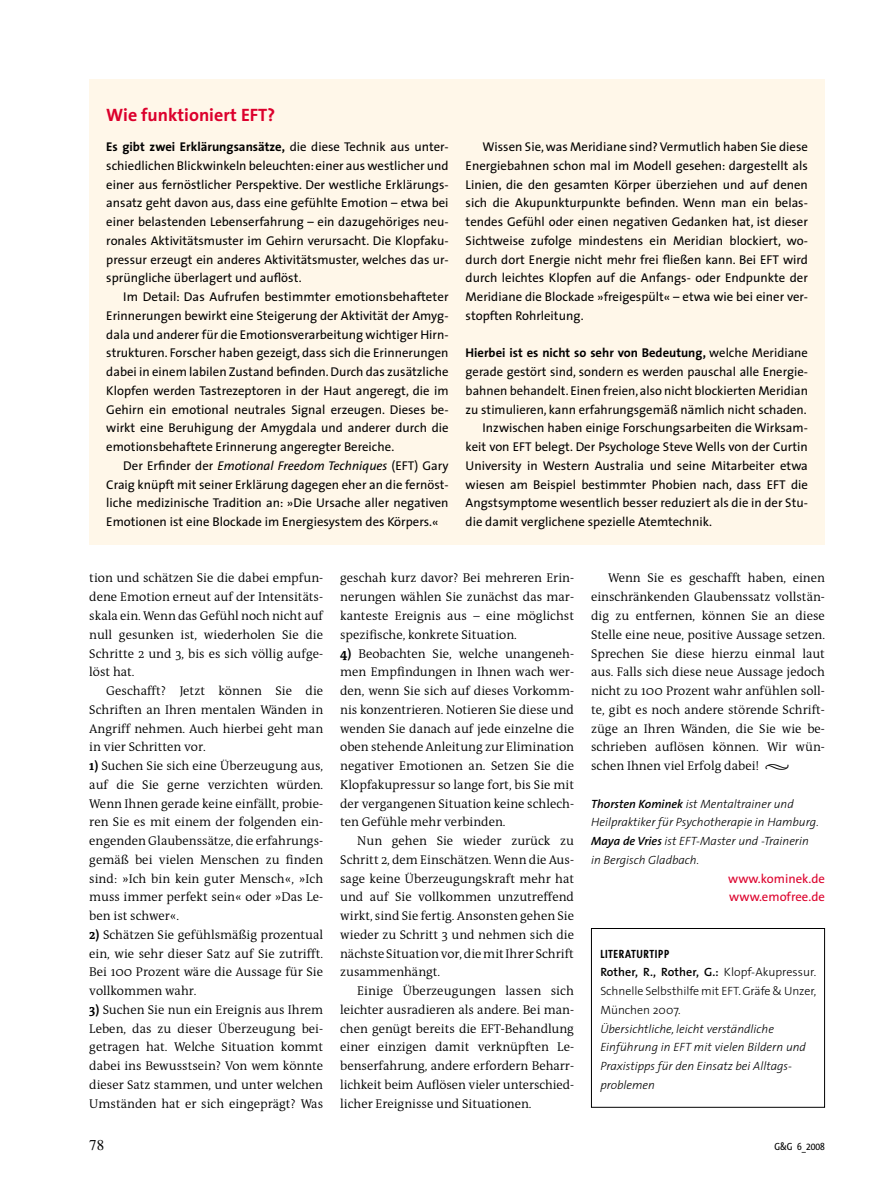
<style>
.page{position:relative;width:893px;height:1191px;background:#fff}
.page>*{position:absolute;margin:0;border:0;box-sizing:border-box;transform-origin:0 0}
.t1{font:700 18px "The Sans";color:#dc002c}
.t2{font:15px "Times";color:#000}
.t3{font:300 12.75px/18.8px "The Antiqua B4";color:#000;text-align:justify}
.t4{font:12.75px/18.8px "The Sans";color:#000;text-align:justify}
.t5{font:700 12.75px "The Sans";color:#000}
.t6{font:12.75px/18.8px "The Sans";color:#dc002c}
.t7{font:italic 300 12px/18.8px "The Sans";color:#000}
.t8{font:300 12px/18.8px "The Sans";letter-spacing:-.005em;color:#000;text-align:justify}
.t9{font:700 12px "The Sans Condensed";letter-spacing:.05em;color:#000}
.t10{font:10.5px "The Sans Condensed";color:#000}
.s1{font-weight:700}
.s2{font-style:italic}
.s3{font-weight:400}
.s4{font-family:"The Antiqua B7";font-weight:700}
.s5{font-family:"The Sans Semi Light Expert";font-weight:400}
.s6{font-weight:600}
</style>
<div class="page">
<div style="left:89px;top:79px;width:736px;height:466px;background:#fff7e9"></div>
<div style="left:591px;top:928px;width:234px;height:179px;border:1px solid #000"></div>
<h1 class="t1" style="left:106px;top:103px;width:170px">Wie funktioniert EFT?</h1>
<p class="t4" style="left:106px;top:137px;width:344px"><span class="s1">Es gibt zwei Erklärungsansätze,</span> die diese Technik aus unter&shy;schiedlichen Blickwinkeln beleuchten: einer aus westlicher und einer aus fernöstlicher Perspektive. Der westliche Erklärungs&shy;ansatz geht davon aus, dass eine gefühlte Emotion – etwa bei einer belastenden Lebenserfahrung – ein dazugehöriges neu&shy;ronales Aktivitätsmuster im Gehirn verursacht. Die Klopfaku&shy;pressur erzeugt ein anderes Aktivitätsmuster, welches das ur&shy;sprüngliche überlagert und auflöst.</p>
<p class="t4" style="left:106px;top:287px;width:344px;text-indent:17px">I m Detail: Das Aufrufen bestimmter emotionsbehafteter -E rinnerungen bewirkt eine Steigerung der Aktivität der Amyg&shy;dala und anderer für die Emotionsverarbeitung wichtiger H irn&shy;strukturen. Forscher haben gezeigt, dass sich die Erinnerungen dabei in einem labilen Zustand befinden. Durch das zusätzliche Klopfen werden Tastrezeptoren in der Haut angeregt, die im Gehirn ein emotional neutrales Signal erzeugen. Dieses be&shy;wirkt eine Beruhigung der Amygdala und anderer durch die emotionsbehaftete Erinnerung angeregter Bereiche.</p>
<p class="t4" style="left:106px;top:456px;width:344px;text-indent:17px">Der Erfinder der <span class="s2">Emotional Freedom Techniques</span> (EFT) Gary Craig knüpft mit seiner Erklärung dagegen eher an die fernöst&shy;liche medizinische Tradition an: »Die U rsache aller negativen Emotionen ist eine Blockade im Energiesystem des Körpers.«</p>
<p class="t4" style="left:466px;top:137px;width:344px;text-indent:17px">Wissen Sie, was Meridiane sind? Vermutlich haben Sie diese Energiebahnen schon mal im Modell gesehen: dargestellt als Linien, die den gesamten Körper überziehen und auf denen sich die Akupunkturpunkte befinden. Wenn man ein belas&shy;tendes Gefühl oder einen negativen Gedanken hat, ist dieser Sichtweise zufolge mindestens ein Meridian blockiert, wo&shy;durch dort Energie nicht mehr frei fließen kann. Bei EFT wird durch leichtes Klopfen auf die Anfangs- oder Endpunkte der Meridiane die Blockade »freigespült« – etwa wie bei einer ver&shy;stopften Rohrleitung.</p>
<p class="t5" style="left:466px;top:345px;width:344px">Hierbei ist es nicht so sehr von Bedeutung, <span class="s3">welche Meridiane</span></p>
<p class="t4" style="left:466px;top:362px;width:344px">gerade gestört sind, sondern es werden pauschal alle Energie-</p>
<p class="t4" style="left:466px;top:381px;width:344px">bahnen behandelt. Einen freien, also nicht blockierten Meridian</p>
<p class="t4" style="left:466px;top:400px;width:342px">zu stimulieren, kann erfahrungsgemäß nämlich nicht schaden.</p>
<p class="t4" style="left:483px;top:419px;width:327px">I nzwischen haben einige Forschungsarbeiten die Wirksam-</p>
<p class="t4" style="left:466px;top:437px;width:344px">keit von EFT belegt. Der Psychologe Steve Wells von der Curtin</p>
<p class="t4" style="left:466px;top:456px;width:344px">U niversity in Western Australia und seine Mitarbeiter etwa</p>
<p class="t4" style="left:466px;top:475px;width:344px">wiesen am Beispiel bestimmter Phobien nach, dass EFT die</p>
<p class="t4" style="left:466px;top:494px;width:344px">Angstsymptome wesentlich besser reduziert als die in der Stu-</p>
<p class="t4" style="left:466px;top:512px;width:248px">die damit verglichene spezielle Atemtechnik.</p>
<p class="t3" style="left:89px;top:569px;width:235px">tion und schätzen Sie die dabei empfun&shy;dene Emotion erneut auf der Intensitäts&shy;skala ein. Wenn das Gefühl noch nicht auf null gesunken ist, wiederholen Sie die Schritte 2 und 3, bis es sich völlig aufge&shy;löst hat.</p>
<p class="t3" style="left:89px;top:682px;width:235px;text-indent:17px">Geschafft? Jetzt können Sie die Schriften an Ihren mentalen Wänden in Angriff nehmen. Auch hierbei geht man in vier Schritten vor.</p>
<p class="t3" style="left:89px;top:757px;width:235px"><span class="s4">1)</span> Suchen Sie sich eine Überzeugung aus, auf die Sie gerne verzichten würden.<br>Wenn Ihnen gerade keine einfällt, probie&shy;ren Sie es mit einem der folgenden ein&shy;engenden Glaubenssätze, die erfahrungs&shy;gemäß bei vielen Menschen zu finden sind: »Ich bin kein guter Mensch«, »Ich muss immer perfekt sein« oder »Das Le&shy;ben ist schwer«.</p>
<p class="t3" style="left:89px;top:925px;width:235px"><span class="s4">2)</span> Schätzen Sie gefühlsmäßig prozentual ein, wie sehr dieser Satz auf Sie zutrifft.<br>Bei 100 Prozent wäre die Aussage für Sie vollkommen wahr.</p>
<p class="t3" style="left:89px;top:1000px;width:235px"><span class="s4">3)</span> Suchen Sie nun ein Ereignis aus Ihrem Leben, das zu dieser Überzeugung bei&shy;getragen hat. Welche Situation kommt dabei ins Bewusstsein? Von wem könnte dieser Satz stammen, und unter welchen Umständen hat er sich eingeprägt? Was</p>
<p class="t3" style="left:340px;top:569px;width:235px">geschah kurz davor? Bei mehreren Erin&shy;nerungen wählen Sie zunächst das mar&shy;kanteste Ereignis aus – eine möglichst spezifische, konkrete Situation.</p>
<p class="t3" style="left:340px;top:644px;width:235px"><span class="s4">4)</span> Beobachten Sie, welche unangeneh&shy;men Empfindungen in Ihnen wach wer&shy;den, wenn Sie sich auf dieses Vorkomm&shy;nis konzentrieren. Notieren Sie diese und wenden Sie danach auf jede einzelne die oben stehende Anleitung zur Elimination negativer Emotionen an. Setzen Sie die Klopfakupressur so lange fort, bis Sie mit der vergangenen Situation keine schlech&shy;ten Gefühle mehr verbinden.</p>
<p class="t3" style="left:340px;top:832px;width:235px;text-indent:17px">Nun gehen Sie wieder zurück zu Schritt 2, dem Einschätzen. Wenn die Aus&shy;sage keine Überzeugungskraft mehr hat und auf Sie vollkommen unzutreffend wirkt, sind Sie fertig. Ansonsten gehen Sie wieder zu Schritt 3 und nehmen sich die nächste Situation vor, die mit Ihrer Schrift zusammenhängt.</p>
<p class="t3" style="left:340px;top:982px;width:235px;text-indent:17px">Einige Überzeugungen lassen sich leich-ter ausradieren als andere. Bei man&shy;chen genügt bereits die EFT-Behandlung einer einzigen damit verknüpften Le&shy;benserfahrung, andere erfordern Beharr&shy;lichkeit beim Auflösen vieler unterschied&shy;licher Ereignisse und Situationen.</p>
<p class="t3" style="left:591px;top:569px;width:235px;text-indent:17px">Wenn Sie es geschafft haben, einen einschränkenden Glaubenssatz vollstän&shy;dig zu entfernen, können Sie an diese Stelle eine neue, positive Aussage setzen.<br>Sprechen Sie diese hierzu einmal laut aus. Falls sich diese neue Aussage jedoch nicht zu 100 Prozent wahr anfühlen soll&shy;te, gibt es noch andere störende Schrift&shy;züge an Ihren Wänden, die Sie wie be&shy;schrieben auflösen können. Wir wün&shy;schen Ihnen viel Erfolg dabei! <span class="s5">Ÿ</span></p>
<p class="t7" style="left:591px;top:794px;width:229px"><span class="s6">Thorsten Kominek</span> ist Mentaltrainer und Heilpraktiker für Psychotherapie in Hamburg.<br><span class="s6">Maya de Vries</span> ist EFT-Master und -Trainerin in Bergisch Gladbach.</p>
<p class="t6" style="left:728px;top:869px;width:98px">www.kominek.de www.emofree.de</p>
<p class="t9" style="left:600px;top:943px;width:70px">LITERATURTIPP</p>
<p class="t8" style="left:600px;top:963px;width:217px"><span class="s6">Rother, R., Rother, G.:</span> Klopf-Akupressur.<br>Schnelle Selbsthilfe mit E FT. Gräfe &amp; Unzer, München 2007.</p>
<p class="t7" style="left:600px;top:1019px;width:207px">Übersichtliche, leicht verständliche Ein-führung in EFT mit vielen Bildern und Praxistipps für den Einsatz bei Alltags&shy;problemen</p>
<p class="t2" style="left:89px;top:1137px;width:16px">78</p>
<p class="t10" style="left:774px;top:1138px;width:52px">G&amp;G 6_2008</p>
</div>
